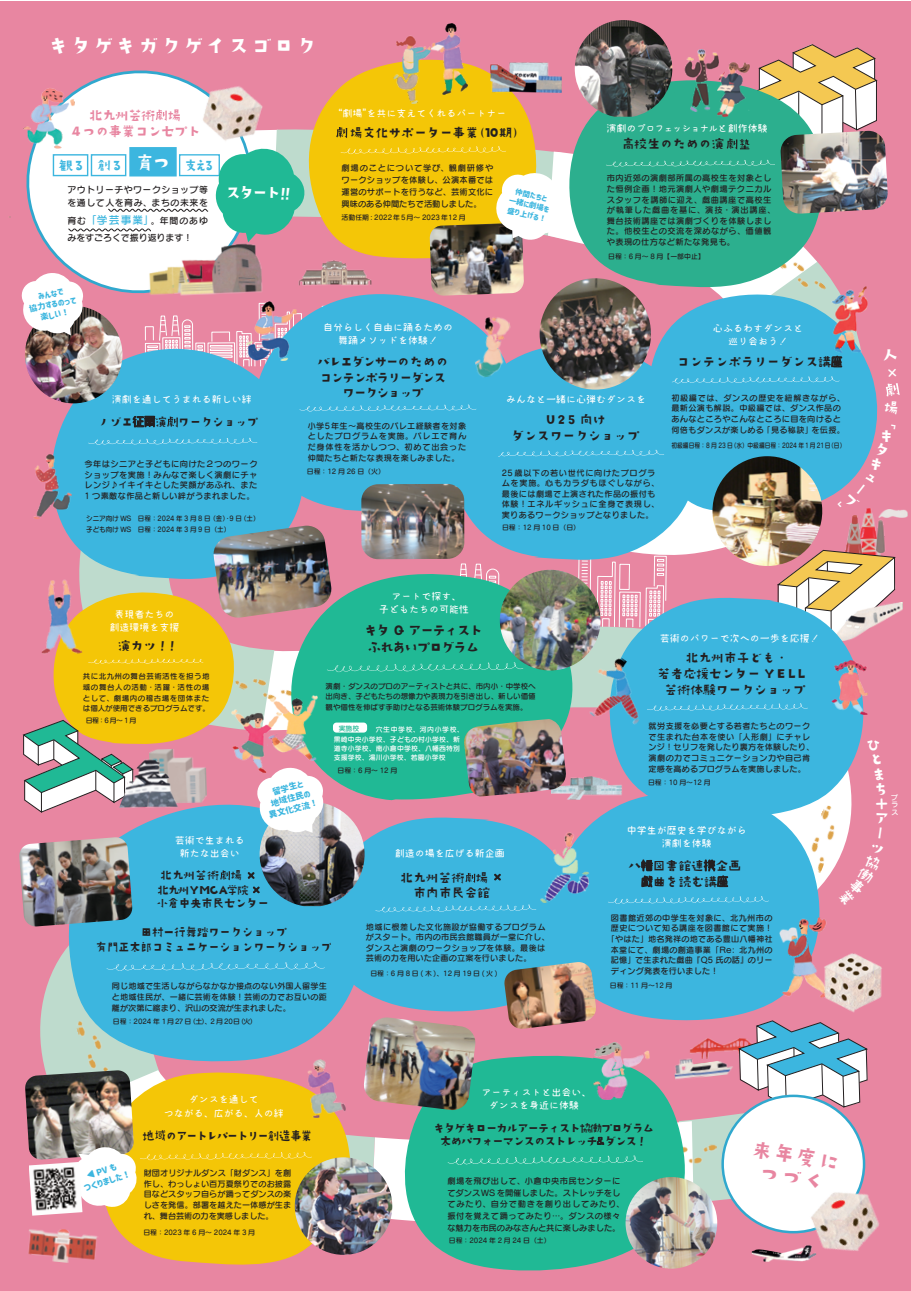
<style>
.page{position:relative;width:911px;height:1291px;background:#fff}
.page>*{position:absolute;margin:0;border:0;box-sizing:border-box;transform-origin:0 0}
.t1{font:22.62px/21.5px "AB kirigirisu";color:#e886a1;text-align:center}
.t2{font:22.5px "AB kirigirisu";color:#fff}
.t3{font:17.5px "AB kirigirisu";color:#fff}
.t4{font:15.25px/17px "AB kirigirisu";letter-spacing:-.2em;color:#231f20}
.t5{font:15.25px/16.2px "AB kirigirisu";letter-spacing:-.14em;color:#e886a1;text-align:center}
.t6{font:15.25px "AB kirigirisu";letter-spacing:-.22em;color:#3cb6df}
.t7{font:14.25px/15.9px "AB kirigirisu";letter-spacing:-.1em;color:#231f20;text-align:center}
.t8{font:14.25px/15.9px "AB kirigirisu";letter-spacing:-.2em;color:#231f20;text-align:center}
.t9{font:14.12px "AB kirigirisu";color:#231f20}
.t10{font:13.75px "AB kirigirisu";letter-spacing:-.2em;color:#231f20;scale:.92 1}
.t11{font:13.5px "AB kirigirisu";letter-spacing:-.1em;color:#231f20;scale:.94 1}
.t12{font:13.38px/14.9px "AB kirigirisu";letter-spacing:-.1em;color:#231f20;text-align:center;scale:.94 1}
.t13{font:13px/12.8px "AB kirigirisu";letter-spacing:-.2em;color:#231f20;text-align:center}
.t14{font:13px/14.4px "AB kirigirisu";letter-spacing:-.175em;color:#231f20}
.t15{font:13px "AB kirigirisu";letter-spacing:-.14em;color:#231f20}
.t16{font:10px/13.1px "Mamelon";color:#fff;text-align:center}
.t17{font:10px "Mamelon";letter-spacing:-.1em;color:#fff}
.t18{font:8.88px/13.8px "Seurat Pro N DB";letter-spacing:.055em;color:#231f20}
.t19{font:8.88px/16.9px "Seurat Pro N DB";color:#231f20}
.t20{font:8.75px/11.2px "Corporate Logo Rounded";color:#3cb6df;text-align:center}
.t21{font:8.5px/10.9px "Corporate Logo Rounded";color:#3cb6df;text-align:center}
.t22{font:8.25px/10.6px "Seurat Pro N DB";letter-spacing:.05em;color:#231f20;text-align:justify}
.t23{font:8.12px/10.6px "Seurat Pro N DB";letter-spacing:.045em;color:#231f20}
.t24{font:8.12px/10.6px "Seurat Pro N DB";letter-spacing:.09em;color:#231f20}
.t25{font:8.12px "Seurat Pro N DB";letter-spacing:.02em;color:#231f20}
.t26{font:8.12px/10.5px "Corporate Logo Rounded";color:#3cb6df;text-align:center}
.t27{font:7.5px/10.6px "Seurat Pro N DB";color:#231f20;text-align:justify}
.t28{font:7.5px/10px "Corporate Logo Rounded";color:#3cb6df;text-align:center}
.t29{font:6.88px "Seurat Pro N DB";color:#231f20}
.t30{font:6.88px/9.2px "Seurat Pro N DB";letter-spacing:.025em;color:#fff}
.t31{font:6.88px/11.8px "Seurat Pro N DB";color:#231f20;scale:.95 1}
.t32{font:6.88px "Seurat Pro N DB";color:#231f20;scale:.84 1}
.t33{font:6.88px "Seurat Pro N DB";letter-spacing:.025em;color:#231f20}
.t34{font:6.88px "Seurat Pro N DB";letter-spacing:.25em;color:#231f20}
.t35{font:6.88px "Seurat Pro N DB";color:#20b995}
.s1{font-size:21px;color:#fff}
.s2{font-size:10.75px;color:#3cb6df}
.s3{font-family:"Mamelon";font-size:12.5px}
.s4{font-family:"Mamelon";font-size:8.75px}
</style>
<div class="page">
<div style="left:0;top:1px;width:911px;height:1290px;background:#e886a1"></div>
<img style="left:899px;top:510px;width:8px;height:8px">
<svg style="left:376px;top:1225px;width:257px;height:46px;fill:#20b995"></svg>
<img style="left:899px;top:603px;width:4px;height:9px">
<img style="left:625px;top:1177px;width:92px;height:92px;border-radius:46px">
<img style="left:432px;top:24px;width:29px;height:20px">
<img style="left:396px;top:36px;width:20px;height:8px">
<img style="left:28px;top:1229px;width:52px;height:34px">
<img style="left:581px;top:20px;width:85px;height:24px">
<svg style="left:80px;top:1225px;width:277px;height:40px;fill:#f4c607"></svg>
<img style="left:751px;top:1225px;width:128px;height:37px">
<img style="left:295px;top:1157px;width:97px;height:98px;border-radius:49px">
<img style="left:9px;top:44px;width:890px;height:1181px">
<h2 class="t2" style="left:47px;top:34px;width:271px">キタゲキガクゲイスゴロク</h2>
<h3 class="t5" style="left:68px;top:107px;width:135px">北九州芸術劇場<br>４つの事業コンセプト</h3>
<h3 class="t6" style="left:58px;top:158px;width:159px">観る 創る <span class="s1">育つ</span> 支える</h3>
<p class="t18" style="left:67px;top:182px;width:142px">アウトリーチやワークショップ等を通して人を育み、まちの未来を</p>
<p class="t19" style="left:67px;top:212px;width:142px">育む<span class="s2">「学芸事業」</span>。年間のあゆみをすごろくで振り返ります！</p>
<h3 class="t3" style="left:225px;top:184px;width:73px;rotate:1deg">スタート！！</h3>
<p class="t26" style="left:26px;top:293px;width:49px;rotate:-11deg">みんなで<br>協力するのって楽しい！</p>
<p class="t16" style="left:332px;top:106px;width:176px">“劇場”を共に支えてくれるパートナー</p>
<h3 class="t7" style="left:336px;top:125px;width:191px">　場文化サポーター事業（10期）</h3>
<p class="t22" style="left:341px;top:162px;width:153px;line-height:11.8px">劇場のことについて学び、観劇研修やワークショップを体験し、公演本番では運営のサポートを行うなど、芸術文化に興味のある仲間たちで活動しました。</p>
<p class="t29" style="left:341px;top:212px;width:126px">活動任期: 2022年5月～ 2023年12 月</p>
<p class="t28" style="left:512px;top:185px;width:43px;rotate:13deg">仲間たちと一緒に劇場を盛り上げる！</p>
<p class="t16" style="left:323px;top:320px;width:131px">自分らしく自由に踊るための舞踊メソッドを体験！</p>
<p class="t17" style="left:606px;top:122px;width:162px">演劇のプロフェッショナルと創作体験</p>
<h3 class="t7" style="left:621px;top:136px;width:106px">高校生のための演</h3>
<p class="t22" style="left:607px;top:173px;width:170px;text-align:left">市内近郊の演劇部所属の高校生を対象とした恒例企画！地元演劇人や劇場テクニカルスタッフを講師に迎え、戯曲講座で高校生が執筆した戯曲を基に、演技・演出講座、舞台技術講座では演劇づくりを体験しました。他校生との交流を深めながら、価値観や表現の仕方など新たな発見も。</p>
<p class="t29" style="left:608px;top:252px;width:98px">日程：6 月～ 8 月【一部中止】</p>
<p class="t16" style="left:713px;top:321px;width:91px">心ふるわすダンスと巡り会おう！</p>
<p class="t16" style="left:112px;top:393px;width:141px">演劇を通してうまれる新しい絆</p>
<h3 class="t11" style="left:86px;top:415px;width:185px">Ⅰノゾエ<span class="s3">征爾</span>演劇ワークショップ</h3>
<p class="t22" style="left:84px;top:458px;width:175px">今年はシニアと子どもに向けた２つのワークショップを実施！みんなで楽しく演劇にチャレンジ♪イキイキとした笑顔があふれ、また1 つ素敵な作品と新しい絆がうまれました。</p>
<p class="t31" style="left:86px;top:512px;width:184px">シニア向け WS　日程：2024 年 3 月 8 日（金）・9 日（土）子ども向け WS　日程：2024 年 3 月 9 日（土）</p>
<h3 class="t8" style="left:316px;top:354px;width:134px">バレエダンサーのためのコンテンポラリーダンスワークショップ</h3>
<p class="t23" style="left:308px;top:420px;width:160px;text-align:justify">小学5年生～高校生のバレエ経験者を対象としたプログラムを実施。バレエで育んだ身体性を活かしつつ、初めて出会った仲間たちと新たな表現を楽しみました。</p>
<p class="t29" style="left:307px;top:467px;width:80px">日程：12 月 26 日（火）</p>
<p class="t16" style="left:506px;top:392px;width:142px">みんなと一緒に心弾むダンスを</p>
<h3 class="t7" style="left:510px;top:412px;width:131px">U25 向け<br>ダンスワークショップ</h3>
<p class="t24" style="left:502px;top:467px;width:159px">25 歳以下の若い世代に向けたプログラムを実施。心もカラダもほぐしながら、最後には劇場で上演された作品の振付も体験！エネルギッシュに全身で表現し、実りあるワークショップとなりました。</p>
<p class="t29" style="left:502px;top:522px;width:80px">日程：12 月 10 日（日）</p>
<h3 class="t7" style="left:676px;top:354px;width:168px">コンテンポラリーダンス講<span class="s3">座</span></h3>
<p class="t23" style="left:671px;top:392px;width:175px">初級編では、ダンスの歴史を紐解きながら、最新公演も解説。中級編では、ダンス作品のあんなところやこんなところに目を向けると何倍もダンスが楽しめる「見る秘訣」を伝授。</p>
<p class="t32" style="left:671px;top:440px;width:209px">初級編日程：8 月 23 日（水）中級編日程：2024 年1月 21日（日）</p>
<p class="t16" style="left:109px;top:607px;width:71px">表現者たちの創造環境を支援</p>
<h3 class="t9" style="left:117px;top:639px;width:64px">演カツ！！</h3>
<p class="t27" style="left:83px;top:671px;width:129px">共に北九州の舞台芸術活性を担う地域の舞台人の活動・活躍・活性の場として、劇場内の稽古場を団体または個人が使用できるプログラムです。</p>
<p class="t29" style="left:86px;top:716px;width:52px">日程：6月～1 月</p>
<p class="t16" style="left:379px;top:589px;width:91px">アートで探す、<br>子どもたちの可能性</p>
<h3 class="t4" style="left:363px;top:623px;width:122px">キタ Q アーティストふれあいプログラム</h3>
<p class="t21" style="left:262px;top:789px;width:52px;rotate:-15deg">留学生と<br>地域住民の異文化交流！</p>
<p class="t27" style="left:325px;top:680px;width:211px">演劇・ダンスのプロのアーティストと共に、市内小・中学校へ出向き、子どもたちの想像力や表現力を引き出し、新しい価値観や個性を伸ばす手助けとなる芸術体験プログラムを実施。</p>
<p class="t35" style="left:339px;top:724px;width:22px">実施校</p>
<p class="t30" style="left:334px;top:725px;width:131px">　　　　　　穴生中学校、河内小学校、黒崎中央小学校、子どもの村小学校、新道寺小学校、南小倉中学校、八幡西特別支援学校、湯川小学校、若園小学校</p>
<p class="t29" style="left:337px;top:766px;width:61px">日程：6 月～ 12 月</p>
<p class="t16" style="left:175px;top:833px;width:71px">芸術で生まれる新たな出会い</p>
<h3 class="t14" style="left:156px;top:869px;width:108px">北九州芸術劇場 <span class="s3">×</span>北九州YMCA学院 <span class="s3">×</span></h3>
<h3 class="t15" style="left:156px;top:896px;width:116px">小倉中央市民センター</h3>
<h3 class="t12" style="left:95px;top:925px;width:254px">田村一行舞踏ワークショップ<br>有門正太郎コミュニケーションワークショップ</h3>
<p class="t23" style="left:112px;top:981px;width:216px;text-align:justify">同じ地域で生活しながらなかなか接点のない外国人留学生と地域住民が、一緒に芸術を体験！芸術の力でお互いの距離が次第に縮まり、沢山の交流が生まれました。</p>
<p class="t33" style="left:113px;top:1017px;width:145px">日程：2024 年 1月27日（土）、2月20日（火）</p>
<p class="t16" style="left:395px;top:846px;width:111px">創造の場を広げる新企画</p>
<h3 class="t7" style="left:399px;top:870px;width:106px">北九州芸術 場 <span class="s3">×</span>市内市民会館</h3>
<p class="t23" style="left:366px;top:921px;width:185px">地域に根差した文化施設が協働するプログラムがスタート。市内の市民会館職員が一堂に介し、ダンスと演劇のワークショップを体験。最後は芸術の力を用いた企画の立案を行いました。</p>
<p class="t34" style="left:370px;top:969px;width:129px">日程：6月8日(木)、12月19日(火)</p>
<p class="t16" style="left:659px;top:631px;width:161px">芸術のパワーで次への一歩を応援！</p>
<h3 class="t7" style="left:684px;top:650px;width:106px">北九州市子ども・</h3>
<h3 class="t7" style="left:657px;top:666px;width:152px">若者応援センター YELL</h3>
<h3 class="t7" style="left:663px;top:682px;width:144px">芸術体験ワークショップ</h3>
<p class="t23" style="left:648px;top:720px;width:167px">就労支援を必要とする若者たちとのワークで生まれた台本を使い「人形劇」にチャレンジ！セリフを発したり裏方を体験したり、演劇の力でコミュニケーション力や自己肯定感を高めるプログラムを実施しました。</p>
<p class="t29" style="left:648px;top:778px;width:64px">日程：10 月～12 月</p>
<p class="t16" style="left:626px;top:823px;width:121px">中学生が歴史を学びながら演劇を体験</p>
<h3 class="t7" style="left:628px;top:858px;width:115px">八<span class="s3">幡</span>図書館連<span class="s3">携</span>企画<span class="s3">戯</span>曲を読む講<span class="s3">座</span></h3>
<p class="t23" style="left:611px;top:912px;width:163px">図書館近郊の中学生を対象に、北九州市の</p>
<p class="t23" style="left:611px;top:923px;width:163px">歴史について知る講座を図書館にて実施！</p>
<p class="t25" style="left:607px;top:933px;width:167px">「やはた」地名発祥の地である豊山八幡神社</p>
<p class="t23" style="left:611px;top:944px;width:163px">本堂にて、劇場の創造事業「Re: 北九州の</p>
<p class="t25" style="left:611px;top:955px;width:163px">記憶」で生まれた戯曲『Q5 氏の話』のリー</p>
<p class="t25" style="left:611px;top:965px;width:109px">ディング発表を行いました！</p>
<p class="t29" style="left:610px;top:981px;width:64px">日程：11 月～12 月</p>
<p class="t20" style="left:79px;top:1172px;width:50px;rotate:-18deg">◀PVも<br>つくりました！</p>
<p class="t16" style="left:164px;top:1093px;width:121px">ダンスを通して<br>つながる、広がる、人の絆</p>
<h3 class="t10" style="left:142px;top:1129px;width:187px">地<span class="s3">域</span>のアートレパートリー創造事業</h3>
<p class="t23" style="left:144px;top:1167px;width:149px;text-align:justify">財団オリジナルダンス「財ダンス」を創作し、わっしょい百万夏祭りでのお披露目などスタッフ自らが踊ってダンスの楽しさを発信。部署を越えた一体感が生まれ、舞台芸術の力を実感しました。</p>
<p class="t29" style="left:143px;top:1227px;width:113px">日程：2023 年 6 月～ 2024 年 3 月</p>
<p class="t16" style="left:481px;top:1085px;width:111px">アーティストと出会い、ダンスを身近に体験</p>
<h3 class="t13" style="left:433px;top:1122px;width:224px">キタゲキローカルアーティスト協働プログラム太めパフォーマンスのストレッチ<span class="s4">＆</span>ダンス！</h3>
<p class="t22" style="left:447px;top:1174px;width:179px;line-height:11.8px;text-align:left">劇場を飛び出して、小倉中央市民センターにてダンスWS を開催しました。ストレッチをしてみたり、自分で動きを創り出してみたり、振付を覚えて踊ってみたり…。ダンスの様々な魅力を市民のみなさんと共に楽しみました。</p>
<p class="t29" style="left:449px;top:1236px;width:103px">日程：2024 年 2 月 24 日（土）</p>
<h1 class="t1" style="left:752px;top:1138px;width:92px;rotate:9deg">来年度につづく</h1>
</div>
